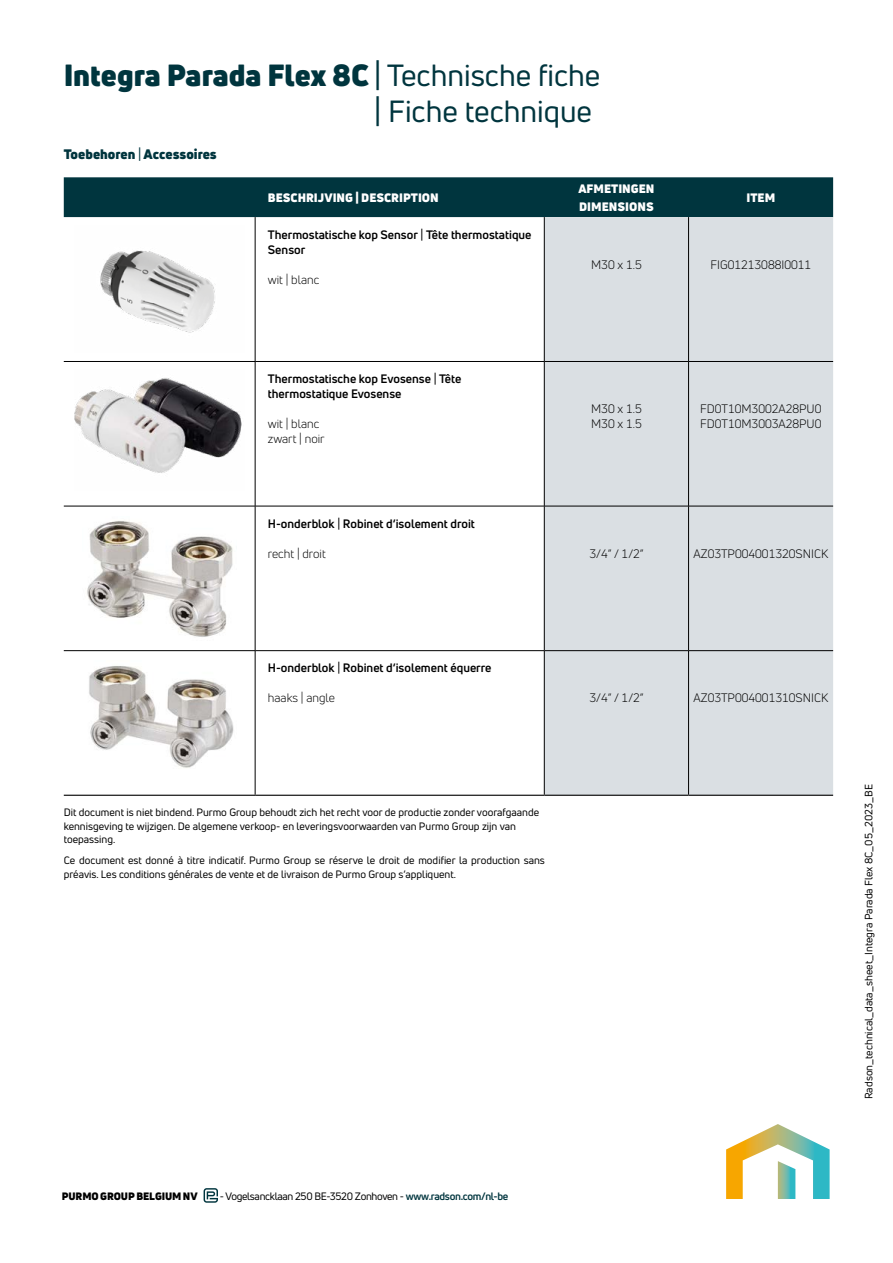
<style>
.page{position:relative;width:893px;height:1263px;background:#fff}
.page>*{position:absolute;margin:0;border:0;box-sizing:border-box;transform-origin:0 0}
.t1{font:30px/36px "Uni Neue";color:#00353e;text-align:right}
.t2{font:900 13.5px "Uni Neue";color:#00353e}
.t3{font:12px/15px "Uni Neue";color:#000}
.t4{font:700 12px/15px "Uni Neue";color:#000}
.t5{font:900 12px/18px "Uni Neue";color:#fff}
.t6{font:10.5px/13.5px "Uni Neue";color:#000}
.t7{font:10.5px "Uni Neue";letter-spacing:-.03em;color:#000}
.t8{font:900 10.5px "Uni Neue";letter-spacing:-.01em;color:#000}
.s1{font-weight:900}
.s2{font-weight:400}
.s3{font-weight:700;color:#00353e}
</style>
<div class="page">
<svg style="left:726px;top:1124px;width:104px;height:75px"></svg>
<svg style="left:204px;top:1188px;width:14px;height:15px"></svg>
<div style="left:64px;top:177px;width:769px;height:40px;background:#00353e"></div>
<div style="left:545px;top:217px;width:143px;height:578px;background:#dadfe3"></div>
<div style="left:689px;top:217px;width:144px;height:578px;background:#dadfe3"></div>
<hr style="left:255px;top:217px;width:1px;height:144px;background:#000">
<hr style="left:544px;top:217px;width:1px;height:144px;background:#000">
<hr style="left:688px;top:217px;width:1px;height:144px;background:#000">
<hr style="left:64px;top:361px;width:191px;height:1px;background:#000">
<hr style="left:255px;top:361px;width:289px;height:1px;background:#000">
<hr style="left:255px;top:362px;width:1px;height:144px;background:#000">
<hr style="left:544px;top:361px;width:144px;height:1px;background:#000">
<hr style="left:544px;top:362px;width:1px;height:144px;background:#000">
<hr style="left:688px;top:361px;width:145px;height:1px;background:#000">
<hr style="left:688px;top:362px;width:1px;height:144px;background:#000">
<hr style="left:64px;top:506px;width:191px;height:1px;background:#000">
<hr style="left:255px;top:506px;width:289px;height:1px;background:#000">
<hr style="left:255px;top:506px;width:1px;height:144px;background:#000">
<hr style="left:544px;top:506px;width:144px;height:1px;background:#000">
<hr style="left:544px;top:506px;width:1px;height:144px;background:#000">
<hr style="left:688px;top:506px;width:145px;height:1px;background:#000">
<hr style="left:688px;top:506px;width:1px;height:144px;background:#000">
<hr style="left:255px;top:651px;width:1px;height:144px;background:#000">
<hr style="left:544px;top:651px;width:1px;height:144px;background:#000">
<hr style="left:688px;top:651px;width:1px;height:144px;background:#000">
<hr style="left:64px;top:795px;width:191px;height:1px;background:#000">
<hr style="left:255px;top:795px;width:289px;height:1px;background:#000">
<hr style="left:544px;top:795px;width:144px;height:1px;background:#000">
<hr style="left:688px;top:795px;width:145px;height:1px;background:#000">
<hr style="left:64px;top:650px;width:191px;height:1px;background:#000">
<hr style="left:255px;top:650px;width:289px;height:1px;background:#000">
<hr style="left:544px;top:650px;width:144px;height:1px;background:#000">
<hr style="left:688px;top:650px;width:145px;height:1px;background:#000">
<img style="left:100px;top:250px;width:115px;height:83px">
<img style="left:74px;top:378px;width:168px;height:95px">
<img style="left:87px;top:521px;width:146px;height:116px">
<img style="left:89px;top:666px;width:145px;height:102px">
<h1 class="t1" style="left:64px;top:57px;width:538px"><span class="s1">Integra Parada Flex 8C</span> | Technische fiche | Fiche technique</h1>
<p class="t2" style="left:64px;top:145px;width:155px">Toebehoren <span class="s2">|</span> Accessoires</p>
<p class="t5" style="left:268px;top:188px;width:172px">BESCHRIJVING | DESCRIPTION</p>
<p class="t5" style="left:578px;top:179px;width:78px">AFMETINGEN<br>DIMENSIONS</p>
<p class="t5" style="left:746px;top:188px;width:30px">ITEM</p>
<p class="t4" style="left:268px;top:227px;width:265px">Thermostatische kop Sensor <span class="s2">|</span> Tête thermostatique<br>Sensor</p>
<p class="t3" style="left:268px;top:272px;width:53px">wit | blanc</p>
<p class="t3" style="left:591px;top:257px;width:52px">M30 x 1.5</p>
<p class="t3" style="left:710px;top:257px;width:102px">FIG01213088I0011</p>
<p class="t4" style="left:268px;top:371px;width:195px">Thermostatische kop Evosense <span class="s2">|</span> Tête thermostatique Evosense</p>
<p class="t3" style="left:268px;top:416px;width:58px">wit | blanc zwart | noir</p>
<p class="t3" style="left:591px;top:401px;width:52px">M30 x 1.5<br>M30 x 1.5</p>
<p class="t3" style="left:700px;top:401px;width:123px">FD0T10M3002A28PU0<br>FD0T10M3003A28PU0</p>
<p class="t4" style="left:268px;top:516px;width:209px">H-onderblok <span class="s2">|</span> Robinet d‘isolement droit</p>
<p class="t3" style="left:268px;top:546px;width:59px">recht | droit</p>
<p class="t3" style="left:589px;top:546px;width:56px">3/4” / 1/2”</p>
<p class="t3" style="left:694px;top:546px;width:136px">AZ03TP004001320SNICK</p>
<p class="t4" style="left:268px;top:660px;width:225px">H-onderblok <span class="s2">|</span> Robinet d‘isolement équerre</p>
<p class="t3" style="left:268px;top:691px;width:68px">haaks | angle</p>
<p class="t3" style="left:589px;top:691px;width:56px">3/4” / 1/2”</p>
<p class="t3" style="left:694px;top:691px;width:136px">AZ03TP004001310SNICK</p>
<p class="t6" style="left:64px;top:806px;width:477px">Dit document is niet bindend. Purmo Group behoudt zich het recht voor de productie zonder voorafgaande kennisgeving te wijzigen. De algemene verkoop- en leveringsvoorwaarden van Purmo Group zijn van toepassing.</p>
<p class="t6" style="left:64px;top:853px;width:483px">Ce document est donné à titre indicatif. Purmo Group se réserve le droit de modifier la production sans préavis. Les conditions générales de vente et de livraison de Purmo Group s’appliquent.</p>
<p class="t6" style="left:862px;top:1099px;width:316px;rotate:-90deg">Radson_technical_data_sheet_Integra Parada Flex 8C_05_2023_BE</p>
<p class="t8" style="left:62px;top:1188px;width:137px">PURMO GROUP BELGIUM NV</p>
<p class="t7" style="left:220px;top:1189px;width:290px">- Vogelsancklaan 250 BE-3520 Zonhoven - <span class="s3">www.radson.com/nl-be</span></p>
</div>
